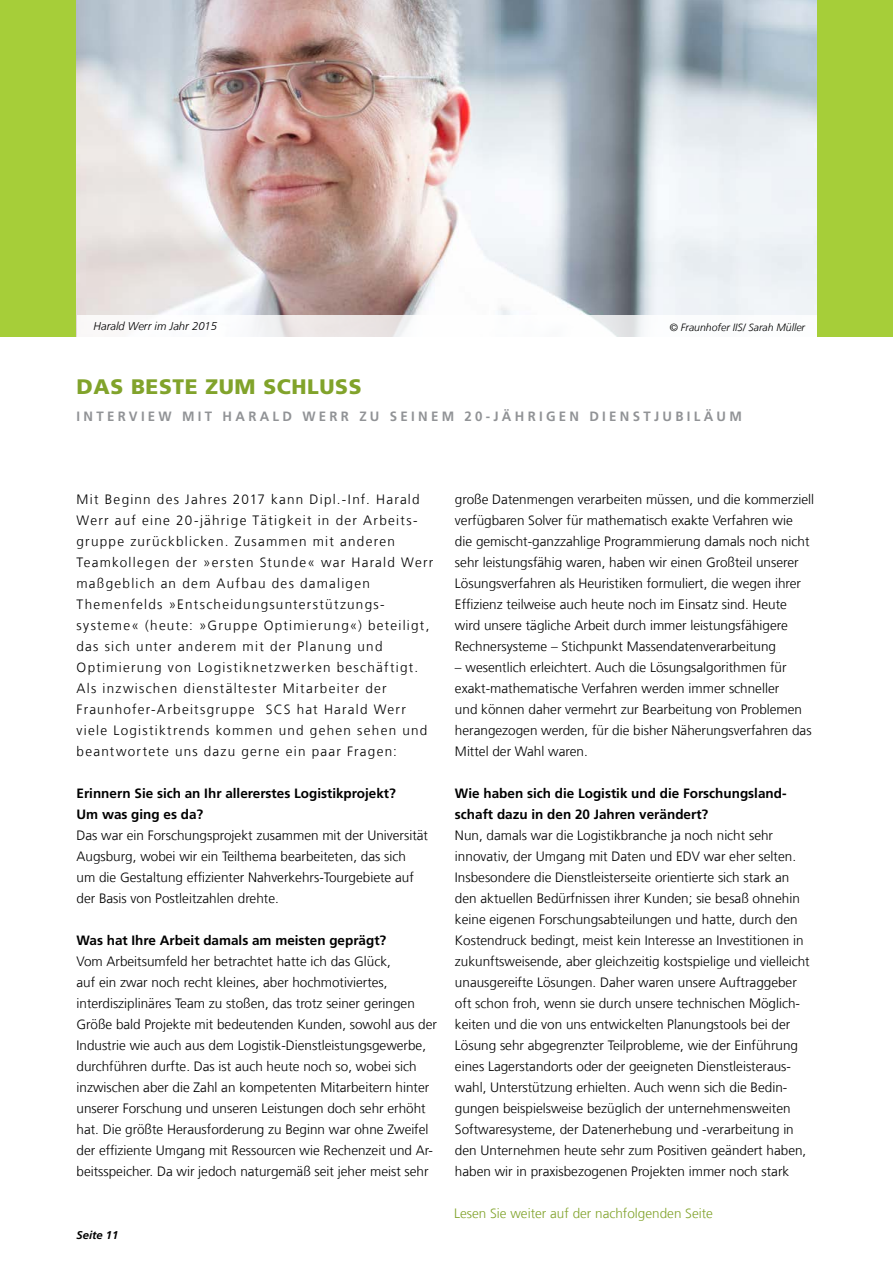
<style>
.page{position:relative;width:893px;height:1263px;background:#fff}
.page>*{position:absolute;margin:0;border:0;box-sizing:border-box;transform-origin:0 0}
.t1{font:900 21px "Frutiger LT Com";letter-spacing:.03em;color:#81a32b}
.t2{font:300 13.5px/21px "Frutiger LT Com";color:#000}
.t3{font:300 13.5px/21px "Frutiger LT Com";letter-spacing:.095em;color:#000}
.t4{font:700 13.5px/21px "Frutiger LT Com";color:#000}
.t5{font:700 13.5px "Frutiger LT Com";letter-spacing:.25em;color:#919396}
.t6{font:300 13.5px "Frutiger LT Com";color:#81a32b}
.t7{font:italic 300 11.25px "Frutiger LT Com";color:#000}
.t8{font:italic 700 11.25px "Frutiger LT Com";color:#000}
.t9{font:italic 300 10.5px "Frutiger LT Com";color:#000}
</style>
<div class="page">
<div style="left:0;top:0;width:893px;height:336px;background:#a6ce39"></div>
<img style="left:77px;top:0;width:739px;height:315px">
<svg style="left:77px;top:315px;width:739px;height:21px;background:#f7f6f7"></svg>
<p class="t7" style="left:94px;top:319px;width:125px">Harald Werr im Jahr 2015</p>
<p class="t9" style="left:669px;top:321px;width:137px">© Fraunhofer IIS/ Sarah Müller</p>
<h1 class="t1" style="left:77px;top:374px;width:287px">DAS BESTE ZUM SCHLUSS</h1>
<p class="t5" style="left:77px;top:408px;width:667px">INTERVIEW MIT HARALD WERR ZU SEINEM 20-JÄHRIGEN DIENSTJUBILÄUM</p>
<p class="t3" style="left:77px;top:489px;width:358px">Mit Beginn des Jahres 2017 kann Dipl.-Inf. Harald Werr auf eine 20-jährige Tätigkeit in der Arbeits&shy;gruppe zurückblicken. Zusammen mit anderen Teamkollegen der »ersten Stunde« war Harald Werr maßgeblich an dem Aufbau des damaligen Themenfelds »Entscheidungsunterstützungs&shy;systeme« (heute: »Gruppe Optimierung«) beteiligt, das sich unter anderem mit der Planung und Optimierung von Logistiknetzwerken beschäftigt.<br>Als inzwischen dienstältester Mitarbeiter der Fraunhofer-Arbeitsgruppe SCS hat Harald Werr viele Logistiktrends kommen und gehen sehen und beantwortete uns dazu gerne ein paar Fragen:</p>
<p class="t4" style="left:77px;top:783px;width:321px">Erinnern Sie sich an Ihr allererstes Logistikprojekt?<br>Um was ging es da?</p>
<p class="t2" style="left:77px;top:825px;width:353px">Das war ein Forschungsprojekt zusammen mit der Universität Augsburg, wobei wir ein Teilthema bearbeiteten, das sich<br>um die Gestaltung effizienter Nahverkehrs-Tourgebiete auf der Basis von Postleitzahlen drehte.</p>
<p class="t4" style="left:77px;top:930px;width:311px">Was hat Ihre Arbeit damals am meisten geprägt?</p>
<p class="t2" style="left:77px;top:951px;width:362px">Vom Arbeitsumfeld her betrachtet hatte ich das Glück,<br>auf ein zwar noch recht kleines, aber hochmotiviertes, interdisziplinäres Team zu stoßen, das trotz seiner geringen Größe bald Projekte mit bedeutenden Kunden, sowohl aus der Industrie wie auch aus dem Logistik-Dienstleistungsgewerbe, durchführen durfte. Das ist auch heute noch so, wobei sich inzwischen aber die Zahl an kompetenten Mitarbeitern hinter unserer Forschung und unseren Leistungen doch sehr erhöht hat. Die größte Herausforderung zu Beginn war ohne Zweifel der effiziente Umgang mit Ressourcen wie Rechenzeit und Ar&shy;beitsspeicher. Da wir jedoch naturgemäß seit jeher meist sehr</p>
<p class="t8" style="left:77px;top:1229px;width:43px">Seite 11</p>
<p class="t2" style="left:455px;top:489px;width:361px">große Datenmengen verarbeiten müssen, und die kommerziell verfügbaren Solver für mathematisch exakte Verfahren wie<br>die gemischt-ganzzahlige Programmierung damals noch nicht sehr leistungsfähig waren, haben wir einen Großteil unserer Lösungsverfahren als Heuristiken formuliert, die wegen ihrer Effizienz teilweise auch heute noch im Einsatz sind. Heute wird unsere tägliche Arbeit durch immer leistungsfähigere Rechnersysteme – Stichpunkt Massendatenverarbeitung</p>
<p class="t2" style="left:455px;top:657px;width:358px">– wesentlich erleichtert. Auch die Lösungsalgorithmen für exakt-mathematische Verfahren werden immer schneller<br>und können daher vermehrt zur Bearbeitung von Problemen herangezogen werden, für die bisher Näherungsverfahren das Mittel der Wahl waren.</p>
<p class="t4" style="left:455px;top:783px;width:333px">Wie haben sich die Logistik und die Forschungsland&shy;schaft dazu in den 20 Jahren verändert?</p>
<p class="t2" style="left:455px;top:825px;width:356px">Nun, damals war die Logistikbranche ja noch nicht sehr innovativ, der Umgang mit Daten und EDV war eher selten.<br>Insbesondere die Dienstleisterseite orientierte sich stark an den aktuellen Bedürfnissen ihrer Kunden; sie besaß ohnehin keine eigenen Forschungsabteilungen und hatte, durch den Kostendruck bedingt, meist kein Interesse an Investitionen in zukunftsweisende, aber gleichzeitig kostspielige und vielleicht unausgereifte Lösungen. Daher waren unsere Auftraggeber oft schon froh, wenn sie durch unsere technischen Möglich&shy;keiten und die von uns entwickelten Planungstools bei der Lösung sehr abgegrenzter Teilprobleme, wie der Einführung eines Lagerstandorts oder der geeigneten Dienstleisteraus&shy;wahl, Unterstützung erhielten. Auch wenn sich die Bedin&shy;gungen beispielsweise bezüglich der unternehmensweiten Softwaresysteme, der Datenerhebung und -verarbeitung in den Unternehmen heute sehr zum Positiven geändert haben, haben wir in praxisbezogenen Projekten immer noch stark</p>
<p class="t6" style="left:454px;top:1206px;width:260px">Lesen Sie weiter auf der nachfolgenden Seite</p>
</div>
